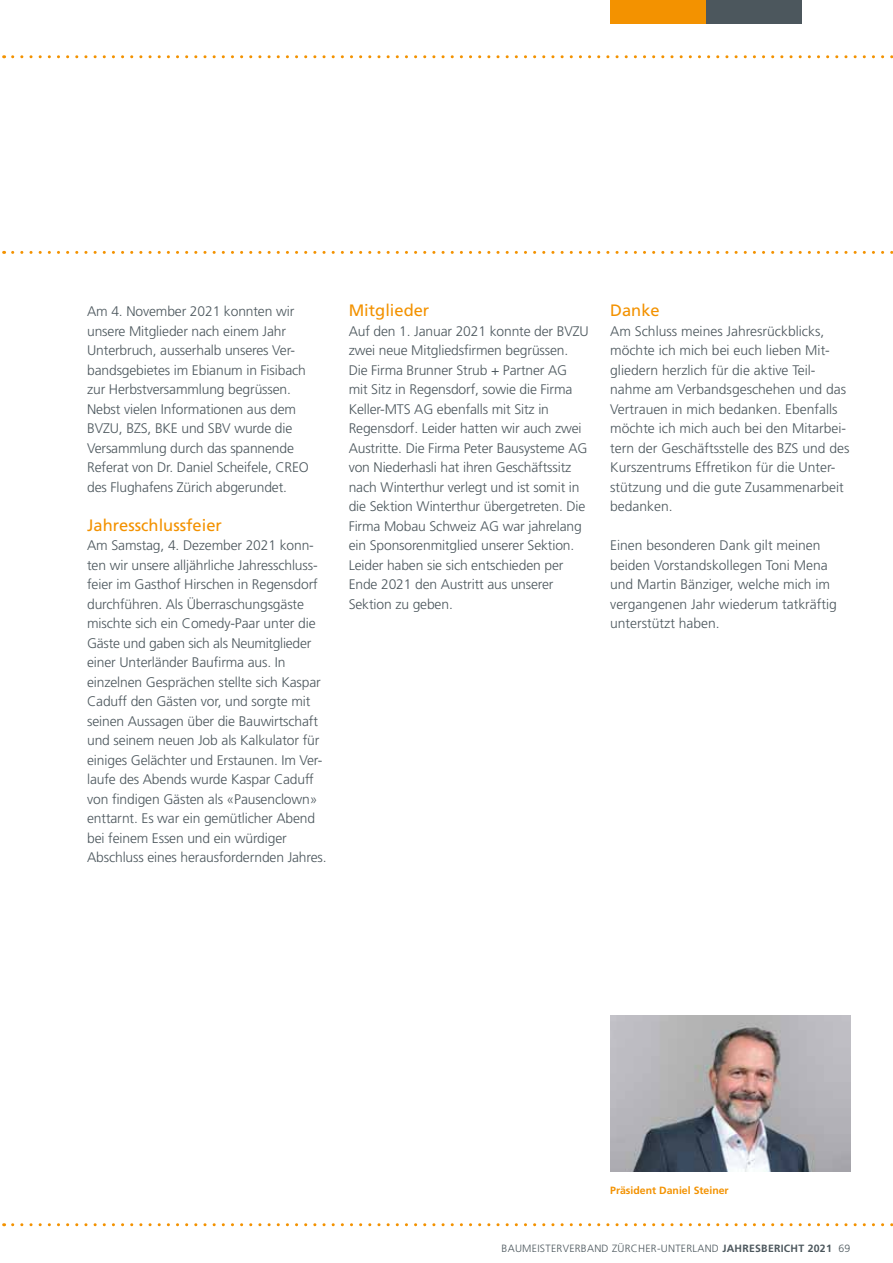
<style>
.page{position:relative;width:893px;height:1263px;background:#fff}
.page>*{position:absolute;margin:0;border:0;box-sizing:border-box;transform-origin:0 0}
.t1{font:16.5px "Frutiger LT";color:#f39200}
.t2{font:300 13.8px/19.5px "Frutiger LT";letter-spacing:-.01em;color:#4c575d}
.t3{font:300 10.5px "Frutiger LT";letter-spacing:.025em;color:#4c575d}
.t4{font:700 10.5px "Frutiger LT";color:#f39200}
.t5{font:700 10.5px "Frutiger LT";letter-spacing:.025em;color:#4c575d}
.s1{font-weight:300}
</style>
<div class="page">
<img style="left:610px;top:1015px;width:240px;height:156px">
<div style="left:610px;top:0;width:96px;height:24px;background:#f39200"></div>
<div style="left:706px;top:0;width:96px;height:24px;background:#4c575d"></div>
<svg style="left:13px;top:55px;width:880px;height:3px"></svg>
<svg style="left:13px;top:251px;width:880px;height:3px"></svg>
<svg style="left:13px;top:1223px;width:880px;height:3px"></svg>
<p class="t2" style="left:87px;top:302px;width:223px">Am 4. November 2021 konnten wir unsere Mitglieder nach einem Jahr Unterbruch, ausserhalb unseres Ver&shy;bandsgebietes im Ebianum in Fisibach zur Herbstversammlung begrüssen.<br>Nebst vielen Informationen aus dem BVZU, BZS, BKE und SBV wurde die Versammlung durch das spannende Referat von Dr. Daniel Scheifele, CREO des Flughafens Zürich abgerundet.</p>
<p class="t1" style="left:87px;top:515px;width:136px">Jahresschlussfeier</p>
<p class="t2" style="left:87px;top:536px;width:241px">Am Samstag, 4. Dezember 2021 konn&shy;ten wir unsere alljährliche Jahresschluss&shy;feier im Gasthof Hirschen in Regensdorf durchführen. Als Überraschungsgäste mischte sich ein Comedy-Paar unter die Gäste und gaben sich als Neumitglieder einer Unterländer Baufirma aus. In einzelnen Gesprächen stellte sich Kaspar Caduff den Gästen vor, und sorgte mit seinen Aussagen über die Bauwirtschaft und seinem neuen Job als Kalkulator für einiges Gelächter und Erstaunen. Im Ver&shy;laufe des Abends wurde Kaspar Caduff von findigen Gästen als «Pausenclown» enttarnt. Es war ein gemütlicher Abend bei feinem Essen und ein würdiger Abschluss eines herausfordernden Jahres.</p>
<p class="t1" style="left:349px;top:301px;width:82px">Mitglieder</p>
<p class="t2" style="left:349px;top:321px;width:242px">Auf den 1. Januar 2021 konnte der BVZU zwei neue Mitgliedsfirmen begrüssen.<br>Die Firma Brunner Strub + Partner AG mit Sitz in Regensdorf, sowie die Firma Keller-MTS AG ebenfalls mit Sitz in Regensdorf. Leider hatten wir auch zwei Austritte. Die Firma Peter Bausysteme AG von Niederhasli hat ihren Geschäftssitz nach Winterthur verlegt und ist somit in die Sektion Winterthur übergetreten. Die Firma Mobau Schweiz AG war jahrelang ein Sponsorenmitglied unserer Sektion.<br>Leider haben sie sich entschieden per Ende 2021 den Austritt aus unserer Sektion zu geben.</p>
<p class="t1" style="left:610px;top:301px;width:51px">Danke</p>
<p class="t2" style="left:610px;top:321px;width:241px">Am Schluss meines Jahresrückblicks, möchte ich mich bei euch lieben Mit&shy;gliedern herzlich für die aktive Teil&shy;nahme am Verbandsgeschehen und das Vertrauen in mich bedanken. Ebenfalls möchte ich mich auch bei den Mitarbei&shy;tern der Geschäftsstelle des BZS und des Kurszentrums Effretikon für die Unter&shy;stützung und die gute Zusammenarbeit bedanken.</p>
<p class="t2" style="left:610px;top:536px;width:228px">Einen besonderen Dank gilt meinen beiden Vorstandskollegen Toni Mena und Martin Bänziger, welche mich im vergangenen Jahr wiederum tatkräftig unterstützt haben.</p>
<p class="t4" style="left:610px;top:1184px;width:120px">Präsident Daniel Steiner</p>
<p class="t3" style="left:502px;top:1243px;width:69px">BAUMEISTERverband</p>
<p class="t3" style="left:612px;top:1243px;width:13px">Zürcher</p>
<p class="t3" style="left:657px;top:1243px;width:19px">-Unterland</p>
<p class="t5" style="left:722px;top:1242px;width:130px">JAHRESBERICHT 2021 <span class="s1">69</span></p>
</div>
